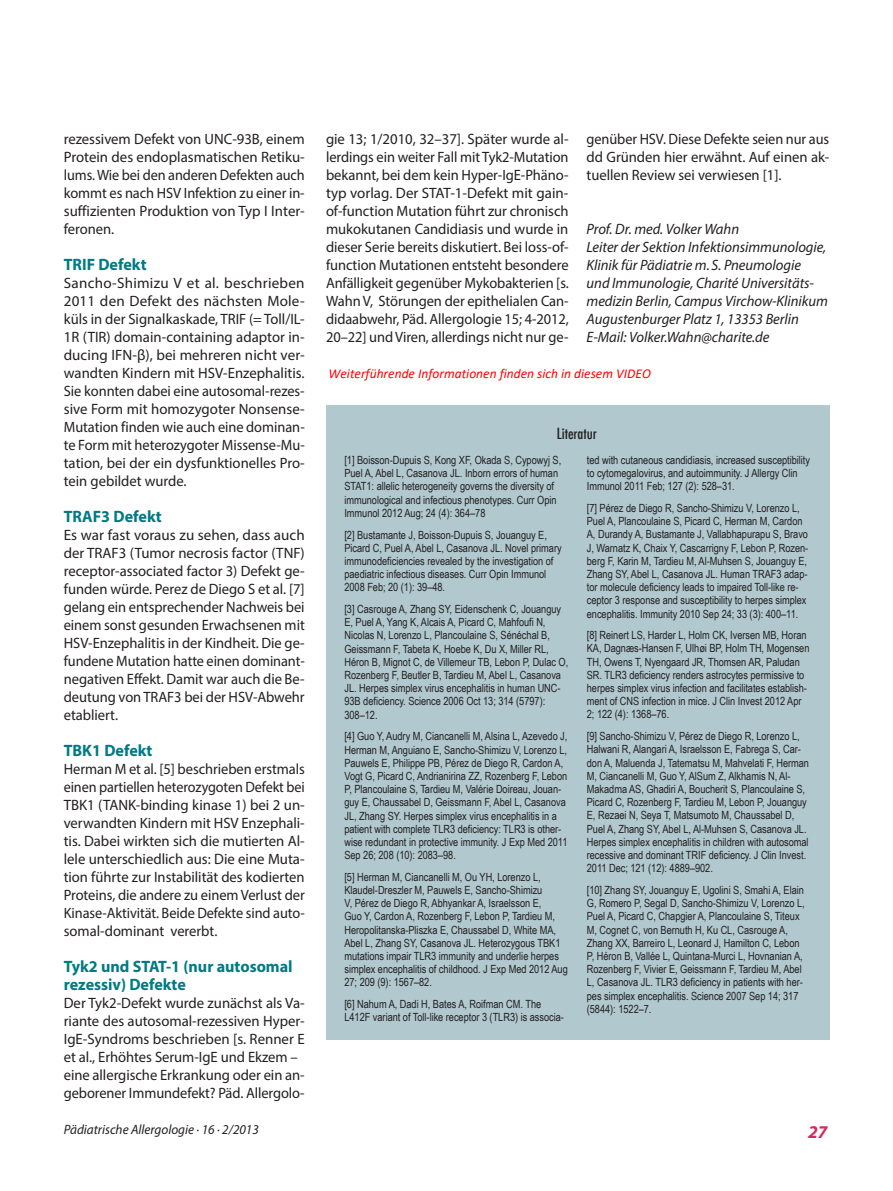
<style>
.page{position:relative;width:893px;height:1191px;background:#fff}
.page>*{position:absolute;margin:0;border:0;box-sizing:border-box;transform-origin:0 0}
.t1{font:italic 700 18px "Myriad Pro";color:#da275e}
.t2{font:700 16.5px/18px "Myriad Pro";color:#007a84}
.t3{font:15px/18px "Myriad Pro";letter-spacing:-.005em;color:#231f20;text-align:justify}
.t4{font:italic 15px/18px "Myriad Pro";letter-spacing:-.005em;color:#231f20}
.t5{font:15px/18px "Myriad Pro";letter-spacing:-.005em;color:#231f20;text-align:justify;scale:.96 1}
.t6{font:500 condensed 15px "Futura";color:#231f20}
.t7{font:italic 13.5px "Calibri";color:#f00}
.t8{font:italic 13.5px "Myriad Pro";color:#231f20}
.t9{font:11.25px/13.2px "Arial Narrow";letter-spacing:-.005em;color:#231f20}
</style>
<div class="page">
<div style="left:326px;top:405px;width:503px;height:634px;background:#b0c8ce"></div>
<h3 class="t3" style="left:64px;top:130px;width:243px">rezessivem Defekt von UNC-93B, einem Protein des endoplasmatischen Retiku&shy;lums. Wie bei den anderen Defekten auch kommt es nach HSV Infektion zu einer in&shy;suffizienten Produktion von Typ I Inter&shy;feronen.</h3>
<h2 class="t2" style="left:64px;top:255px;width:84px">TRIF Defekt</h2>
<p class="t3" style="left:64px;top:274px;width:243px">Sancho-Shimizu V et al. beschrieben 2011 den Defekt des nächsten Mole&shy;küls in der Signalkaskade, TRIF (= Toll/IL-1R (TIR) domain-containing adaptor in&shy;ducing IFN-β), bei mehreren nicht ver&shy;wandten Kindern mit HSV-Enzephalitis.<br>Sie konnten dabei eine autosomal-rezes&shy;sive Form mit homozygoter Nonsense-Mutation finden wie auch eine dominan&shy;te Form mit heterozygoter Missense-Mu&shy;tation, bei der ein dysfunktionelles Pro&shy;tein gebildet wurde.</p>
<h2 class="t2" style="left:64px;top:507px;width:99px">TRAF3 Defekt</h2>
<p class="t3" style="left:64px;top:526px;width:243px">Es war fast voraus zu sehen, dass auch der TRAF3 (Tumor necrosis factor (TNF) receptor-associated factor 3) Defekt ge&shy;funden würde. Perez de Diego S et al. [7] gelang ein entsprechender Nachweis bei einem sonst gesunden Erwachsenen mit HSV-Enzephalitis in der Kindheit. Die ge&shy;fundene Mutation hatte einen dominant&shy;negativen Effekt. Damit war auch die Be&shy;deutung von TRAF3 bei der HSV-Abwehr etabliert.</p>
<h2 class="t2" style="left:64px;top:741px;width:90px">TBK1 Defekt</h2>
<p class="t3" style="left:64px;top:760px;width:243px">Herman M et al. [5] beschrieben erstmals einen partiellen heterozygoten Defekt bei TBK1 (TANK-binding kinase 1) bei 2 un&shy;verwandten Kindern mit HSV Enzephali&shy;tis. Dabei wirkten sich die mutierten Al&shy;lele unterschiedlich aus: Die eine Muta&shy;tion führte zur Instabilität des kodierten Proteins, die andere zu einem Verlust der Kinase-Aktivität. Beide Defekte sind auto&shy;somal-dominant vererbt.</p>
<h2 class="t2" style="left:64px;top:957px;width:230px">Tyk2 und STAT-1 (nur autosomal rezessiv) Defekte</h2>
<p class="t3" style="left:64px;top:994px;width:242px;text-align:left">Der Tyk2-Defekt wurde zunächst als Va&shy;riante des autosomal-rezessiven Hyper-IgE-Syndroms beschrieben [s. Renner E et al., Erhöhtes Serum-IgE und Ekzem – eine allergische Erkrankung oder ein an&shy;geborener Immundefekt? Päd. Allergolo-</p>
<p class="t3" style="left:326px;top:130px;width:244px">gie 13; 1/2010, 32–37]. Später wurde al&shy;lerdings ein weiter Fall mit Tyk2-Mutation bekannt, bei dem kein Hyper-IgE-Phäno&shy;typ vorlag. Der STAT-1-Defekt mit gain&shy;of-function Mutation führt zur chronisch mukokutanen Candidiasis und wurde in dieser Serie bereits diskutiert. Bei loss-of&shy;function Mutationen entsteht besondere Anfälligkeit gegenüber Mykobakterien [s.<br>Wahn V, Störungen der epithelialen Can&shy;didaabwehr, Päd. Allergologie 15; 4-2012, 20–22] und Viren, allerdings nicht nur ge-</p>
<h3 class="t5" style="left:587px;top:130px;width:254px">genüber HSV. Diese Defekte seien nur aus dd Gründen hier erwähnt. Auf einen ak&shy;tuellen Review sei verwiesen [1].</h3>
<p class="t4" style="left:587px;top:220px;width:243px">Prof. Dr. med. Volker Wahn<br>Leiter der Sektion Infektionsimmunologie, Klinik für Pädiatrie m. S. Pneumologie<br>und Immunologie, Charité Universitäts&shy;medizin Berlin, Campus Virchow-Klinikum Augustenburger Platz 1, 13353 Berlin E-Mail: Volker.Wahn@charite.de</p>
<p class="t7" style="left:328px;top:364px;width:324px">Weiterführende Informationen finden sich in diesem VIDEO</p>
<h3 class="t6" style="left:557px;top:424px;width:42px">Literatur</h3>
<p class="t9" style="left:344px;top:453px;width:218px">[1] Boisson-Dupuis S, Kong XF, Okada S, Cypowyj S, Puel A, Abel L, Casanova JL. Inborn errors of human STAT1: allelic heterogeneity governs the diversity of immunological and infectious phenotypes. Curr Opin Immunol 2012 Aug; 24 (4): 364–78</p>
<p class="t9" style="left:344px;top:527px;width:219px">[2] Bustamante J, Boisson-Dupuis S, Jouanguy E, Picard C, Puel A, Abel L, Casanova JL. Novel primary immunodeficiencies revealed by the investigation of paediatric infectious diseases. Curr Opin Immunol 2008 Feb; 20 (1): 39–48.</p>
<p class="t9" style="left:344px;top:602px;width:225px">[3] Casrouge A, Zhang SY, Eidenschenk C, Jouanguy E, Puel A, Yang K, Alcais A, Picard C, Mahfoufi N, Nicolas N, Lorenzo L, Plancoulaine S, Sénéchal B, Geissmann F, Tabeta K, Hoebe K, Du X, Miller RL, Héron B, Mignot C, de Villemeur TB, Lebon P, Dulac O, Rozenberg F, Beutler B, Tardieu M, Abel L, Casanova JL. Herpes simplex virus encephalitis in human UNC-93B deficiency. Science 2006 Oct 13; 314 (5797):<br>308–12.</p>
<p class="t9" style="left:344px;top:729px;width:225px">[4] Guo Y, Audry M, Ciancanelli M, Alsina L, Azevedo J, Herman M, Anguiano E, Sancho-Shimizu V, Lorenzo L, Pauwels E, Philippe PB, Pérez de Diego R, Cardon A, Vogt G, Picard C, Andrianirina ZZ, Rozenberg F, Lebon P, Plancoulaine S, Tardieu M, Valérie Doireau, Jouan&shy;guy E, Chaussabel D, Geissmann F, Abel L, Casanova JL, Zhang SY. Herpes simplex virus encephalitis in a patient with complete TLR3 deficiency: TLR3 is other&shy;wise redundant in protective immunity. J Exp Med 2011<br>Sep 26; 208 (10): 2083–98.</p>
<p class="t9" style="left:344px;top:870px;width:225px">[5] Herman M, Ciancanelli M, Ou YH, Lorenzo L, Klaudel-Dreszler M, Pauwels E, Sancho-Shimizu<br>V, Pérez de Diego R, Abhyankar A, Israelsson E,<br>Guo Y, Cardon A, Rozenberg F, Lebon P, Tardieu M, Heropolitanska-Pliszka E, Chaussabel D, White MA, Abel L, Zhang SY, Casanova JL. Heterozygous TBK1 mutations impair TLR3 immunity and underlie herpes simplex encephalitis of childhood. J Exp Med 2012 Aug 27; 209 (9): 1567–82.</p>
<p class="t9" style="left:344px;top:997px;width:221px">[6] Nahum A, Dadi H, Bates A, Roifman CM. The<br>L412F variant of Toll-like receptor 3 (TLR3) is associa-</p>
<p class="t9" style="left:587px;top:453px;width:225px">ted with cutaneous candidiasis, increased susceptibility to cytomegalovirus, and autoimmunity. J Allergy Clin<br>Immunol 2011 Feb; 127 (2): 528–31.</p>
<p class="t9" style="left:587px;top:501px;width:223px">[7] Pérez de Diego R, Sancho-Shimizu V, Lorenzo L, Puel A, Plancoulaine S, Picard C, Herman M, Cardon A, Durandy A, Bustamante J, Vallabhapurapu S, Bravo J, Warnatz K, Chaix Y, Cascarrigny F, Lebon P, Rozen&shy;berg F, Karin M, Tardieu M, Al-Muhsen S, Jouanguy E, Zhang SY, Abel L, Casanova JL. Human TRAF3 adap&shy;tor molecule deficiency leads to impaired Toll-like re&shy;ceptor 3 response and susceptibility to herpes simplex encephalitis. Immunity 2010 Sep 24; 33 (3): 400–11.</p>
<p class="t9" style="left:587px;top:628px;width:224px">[8] Reinert LS, Harder L, Holm CK, Iversen MB, Horan KA, Dagnæs-Hansen F, Ulhøi BP, Holm TH, Mogensen TH, Owens T, Nyengaard JR, Thomsen AR, Paludan SR. TLR3 deficiency renders astrocytes permissive to herpes simplex virus infection and facilitates establish&shy;ment of CNS infection in mice. J Clin Invest 2012 Apr 2; 122 (4): 1368–76.</p>
<p class="t9" style="left:587px;top:729px;width:224px">[9] Sancho-Shimizu V, Pérez de Diego R, Lorenzo L, Halwani R, Alangari A, Israelsson E, Fabrega S, Car&shy;don A, Maluenda J, Tatematsu M, Mahvelati F, Herman M, Ciancanelli M, Guo Y, AlSum Z, Alkhamis N, Al-Makadma AS, Ghadiri A, Boucherit S, Plancoulaine S, Picard C, Rozenberg F, Tardieu M, Lebon P, Jouanguy E, Rezaei N, Seya T, Matsumoto M, Chaussabel D, Puel A, Zhang SY, Abel L, Al-Muhsen S, Casanova JL.<br>Herpes simplex encephalitis in children with autosomal recessive and dominant TRIF deficiency. J Clin Invest.<br>2011 Dec; 121 (12): 4889–902.</p>
<p class="t9" style="left:587px;top:883px;width:219px">[10] Zhang SY, Jouanguy E, Ugolini S, Smahi A, Elain G, Romero P, Segal D, Sancho-Shimizu V, Lorenzo L, Puel A, Picard C, Chapgier A, Plancoulaine S, Titeux M, Cognet C, von Bernuth H, Ku CL, Casrouge A, Zhang XX, Barreiro L, Leonard J, Hamilton C, Lebon P, Héron B, Vallée L, Quintana-Murci L, Hovnanian A, Rozenberg F, Vivier E, Geissmann F, Tardieu M, Abel L, Casanova JL. TLR3 deficiency in patients with her&shy;pes simplex encephalitis. Science 2007 Sep 14; 317 (5844): 1522–7.</p>
<p class="t8" style="left:64px;top:1121px;width:197px">Pädiatrische Allergologie ∙ 16 ∙ 2/2013</p>
<h1 class="t1" style="left:808px;top:1120px;width:21px">27</h1>
</div>
